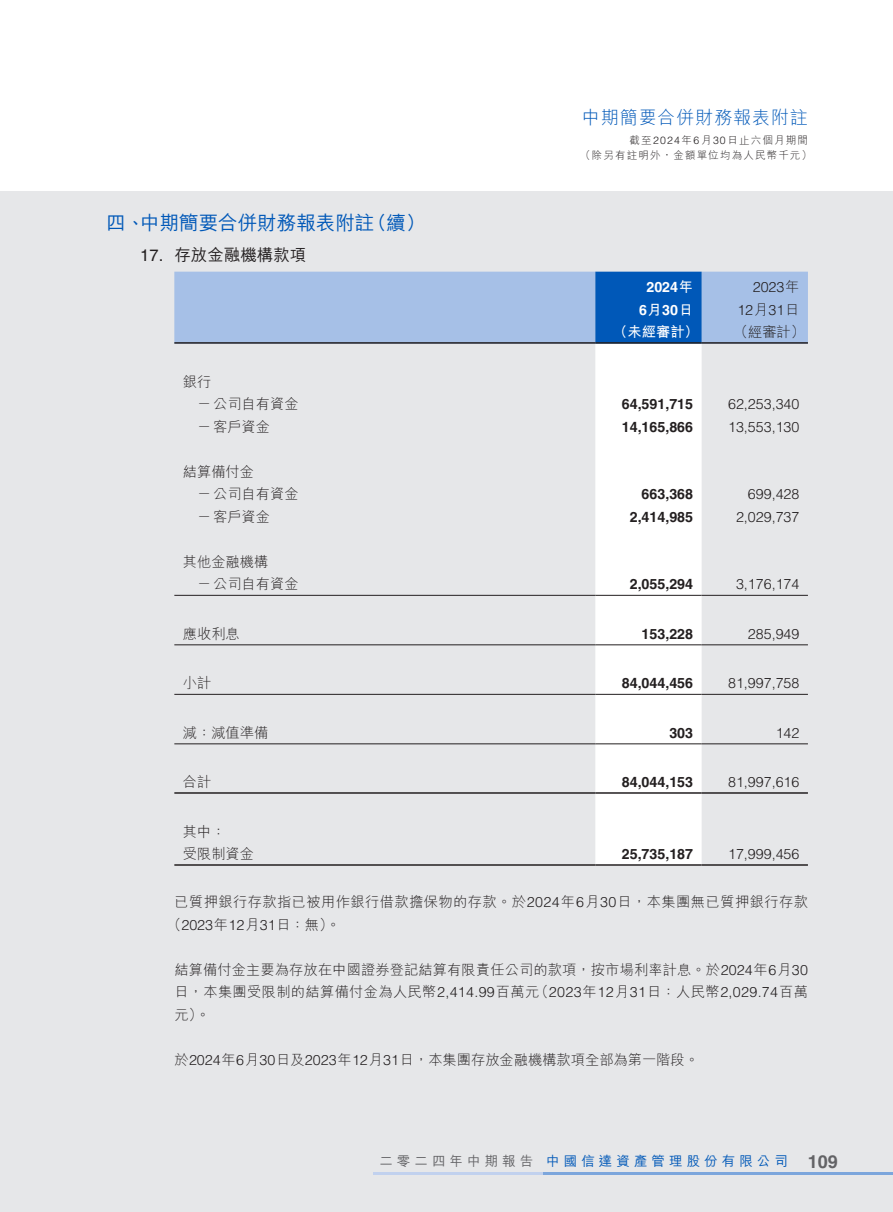
<style>
.page{position:relative;width:893px;height:1212px;background:#fff}
.page>*{position:absolute;margin:0;border:0;box-sizing:border-box;transform-origin:0 0}
.t1{font:500 19.5px "M Hei HK";color:#0058b8}
.t2{font:300 18px "M Hei HK";letter-spacing:.05em;color:#0058b8}
.t3{font:500 16.5px "M Hei HK";color:#231f20}
.t4{font:300 14.25px/22.5px "M Hei HK";letter-spacing:.01em;color:#231f20}
.t5{font:300 14.25px "Helvetica LT Std";color:#231f20}
.t6{font:700 14.25px "Helvetica LT Std";color:#231f20}
.t7{font:300 14.25px/22.5px "M Hei HK";letter-spacing:.03em;color:#231f20}
.t8{font:700 14.25px "Helvetica LT Std";color:#fff}
.t9{font:700 14.25px "M Hei HK";color:#fff}
.t10{font:500 13.5px "M Hei HK";letter-spacing:.3em;color:#0058b8}
.t11{font:300 10.5px/15.3px "M Hei HK";letter-spacing:.11em;color:#231f20}
.s1{font-family:"Helvetica LT Std";font-weight:400}
.s2{font-family:"Helvetica LT Std"}
.s3{font-family:"M Hei HK"}
.s4{color:#636366}
.s5{font-family:"Helvetica LT Std";font-weight:700;font-size:18px;color:#636366}
</style>
<div class="page">
<div style="left:0;top:191px;width:893px;height:1021px;background:#e6e7e9"></div>
<hr style="left:374px;top:1172px;width:519px;height:3px;background:#c1d1ee">
<hr style="left:543px;top:1172px;width:350px;height:3px;background:#7ca6dc">
<div style="left:174px;top:272px;width:634px;height:70px;background:#a6c0e7"></div>
<div style="left:595px;top:272px;width:107px;height:70px;background:#0058b8"></div>
<div style="left:595px;top:344px;width:107px;height:520px;background:#fff"></div>
<hr style="left:174px;top:342px;width:421px;height:2px;background:#231f20">
<hr style="left:595px;top:342px;width:107px;height:2px;background:#231f20">
<hr style="left:702px;top:342px;width:106px;height:2px;background:#231f20">
<hr style="left:174px;top:595px;width:421px;height:1px;background:#231f20">
<hr style="left:595px;top:595px;width:107px;height:1px;background:#231f20">
<hr style="left:702px;top:595px;width:106px;height:1px;background:#231f20">
<hr style="left:174px;top:644px;width:421px;height:1px;background:#231f20">
<hr style="left:595px;top:644px;width:107px;height:1px;background:#231f20">
<hr style="left:702px;top:644px;width:106px;height:1px;background:#231f20">
<hr style="left:174px;top:694px;width:421px;height:1px;background:#231f20">
<hr style="left:595px;top:694px;width:107px;height:1px;background:#231f20">
<hr style="left:702px;top:694px;width:106px;height:1px;background:#231f20">
<hr style="left:174px;top:743px;width:421px;height:1px;background:#231f20">
<hr style="left:595px;top:743px;width:107px;height:1px;background:#231f20">
<hr style="left:702px;top:743px;width:106px;height:1px;background:#231f20">
<hr style="left:174px;top:792px;width:421px;height:2px;background:#231f20">
<hr style="left:595px;top:792px;width:107px;height:2px;background:#231f20">
<hr style="left:702px;top:792px;width:106px;height:2px;background:#231f20">
<hr style="left:174px;top:864px;width:421px;height:2px;background:#231f20">
<hr style="left:595px;top:864px;width:107px;height:2px;background:#231f20">
<hr style="left:702px;top:864px;width:106px;height:2px;background:#231f20">
<p class="t2" style="left:582px;top:108px;width:227px">中期簡要合併財務報表附註</p>
<h1 class="t1" style="left:106px;top:209px;width:321px">四、中期簡要合併財務報表附註（續）</h1>
<p class="t3" style="left:140px;top:243px;width:168px"><span class="s1">17.</span> 存放金融機構款項</p>
<p class="t4" style="left:197px;top:370px;width:103px;text-indent:-14px">銀行<br>－公司自有資金</p>
<p class="t11" style="left:580px;top:132px;width:233px;text-indent:49px">截至<span class="s2">2024</span>年<span class="s2">6</span>月<span class="s2">30</span>日止六個月期間（除另有註明外，金額單位均為人民幣千元）</p>
<p class="t8" style="left:646px;top:279px;width:48px">2024<span class="s3">年</span></p>
<p class="t5" style="left:753px;top:278px;width:48px">2023<span class="s3">年</span></p>
<p class="t8" style="left:639px;top:301px;width:56px">6<span class="s3">月</span>30<span class="s3">日</span></p>
<p class="t5" style="left:737px;top:301px;width:64px">12<span class="s3">月</span>31<span class="s3">日</span></p>
<p class="t9" style="left:613px;top:322px;width:87px">（未經審計）</p>
<p class="t4" style="left:734px;top:321px;width:73px">（經審計）</p>
<p class="t6" style="left:622px;top:396px;width:73px">64,591,715</p>
<p class="t5" style="left:728px;top:395px;width:73px">62,253,340</p>
<p class="t4" style="left:197px;top:415px;width:75px">－客戶資金</p>
<p class="t6" style="left:622px;top:418px;width:73px">14,165,866</p>
<p class="t5" style="left:728px;top:418px;width:73px">13,553,130</p>
<p class="t4" style="left:197px;top:460px;width:103px;text-indent:-14px">結算備付金<br>－公司自有資金</p>
<p class="t6" style="left:642px;top:486px;width:53px">663,368</p>
<p class="t5" style="left:748px;top:485px;width:53px">699,428</p>
<p class="t4" style="left:197px;top:505px;width:75px">－客戶資金</p>
<p class="t6" style="left:630px;top:508px;width:65px">2,414,985</p>
<p class="t5" style="left:736px;top:508px;width:65px">2,029,737</p>
<p class="t4" style="left:197px;top:550px;width:103px;text-indent:-14px">其他金融機構<br>－公司自有資金</p>
<p class="t6" style="left:630px;top:576px;width:65px">2,055,294</p>
<p class="t5" style="left:736px;top:575px;width:65px">3,176,174</p>
<p class="t4" style="left:183px;top:622px;width:58px">應收利息</p>
<p class="t6" style="left:642px;top:625px;width:53px">153,228</p>
<p class="t5" style="left:748px;top:625px;width:53px">285,949</p>
<p class="t4" style="left:183px;top:672px;width:30px">小計</p>
<p class="t6" style="left:622px;top:675px;width:73px">84,044,456</p>
<p class="t5" style="left:728px;top:674px;width:73px">81,997,758</p>
<p class="t4" style="left:183px;top:721px;width:87px">減：減值準備</p>
<p class="t6" style="left:669px;top:724px;width:25px">303</p>
<p class="t5" style="left:776px;top:724px;width:25px">142</p>
<p class="t4" style="left:183px;top:771px;width:30px">合計</p>
<p class="t6" style="left:622px;top:774px;width:73px">84,044,153</p>
<p class="t5" style="left:728px;top:773px;width:73px">81,997,616</p>
<p class="t4" style="left:183px;top:820px;width:73px">其中：<br>受限制資金</p>
<p class="t6" style="left:622px;top:846px;width:73px">25,735,187</p>
<p class="t5" style="left:728px;top:845px;width:73px">17,999,456</p>
<p class="t7" style="left:167px;top:890px;width:642px;text-indent:7px">已質押銀行存款指已被用作銀行借款擔保物的存款。於<span class="s2">2024</span>年<span class="s2">6</span>月<span class="s2">30</span>日，本集團無已質押銀行存款（<span class="s2">2023</span>年<span class="s2">12</span>月<span class="s2">31</span>日：無）。</p>
<p class="t4" style="left:174px;top:958px;width:635px;text-align:justify">結算備付金主要為存放在中國證券登記結算有限責任公司的款項，按市場利率計息。於<span class="s2">2024</span>年<span class="s2">6</span>月<span class="s2">30</span>日，本集團受限制的結算備付金為人民幣<span class="s2">2,414.99</span>百萬元（<span class="s2">2023</span>年<span class="s2">12</span>月<span class="s2">31</span>日：人民幣<span class="s2">2,029.74</span>百萬元）。</p>
<p class="t4" style="left:174px;top:1048px;width:526px">於<span class="s2">2024</span>年<span class="s2">6</span>月<span class="s2">30</span>日及<span class="s2">2023</span>年<span class="s2">12</span>月<span class="s2">31</span>日，本集團存放金融機構款項全部為第一階段。</p>
<p class="t10" style="left:379px;top:1151px;width:460px"><span class="s4">二零二四年中期報告</span> 中國信達資產管理股份有限公司 <span class="s5">109</span></p>
</div>
